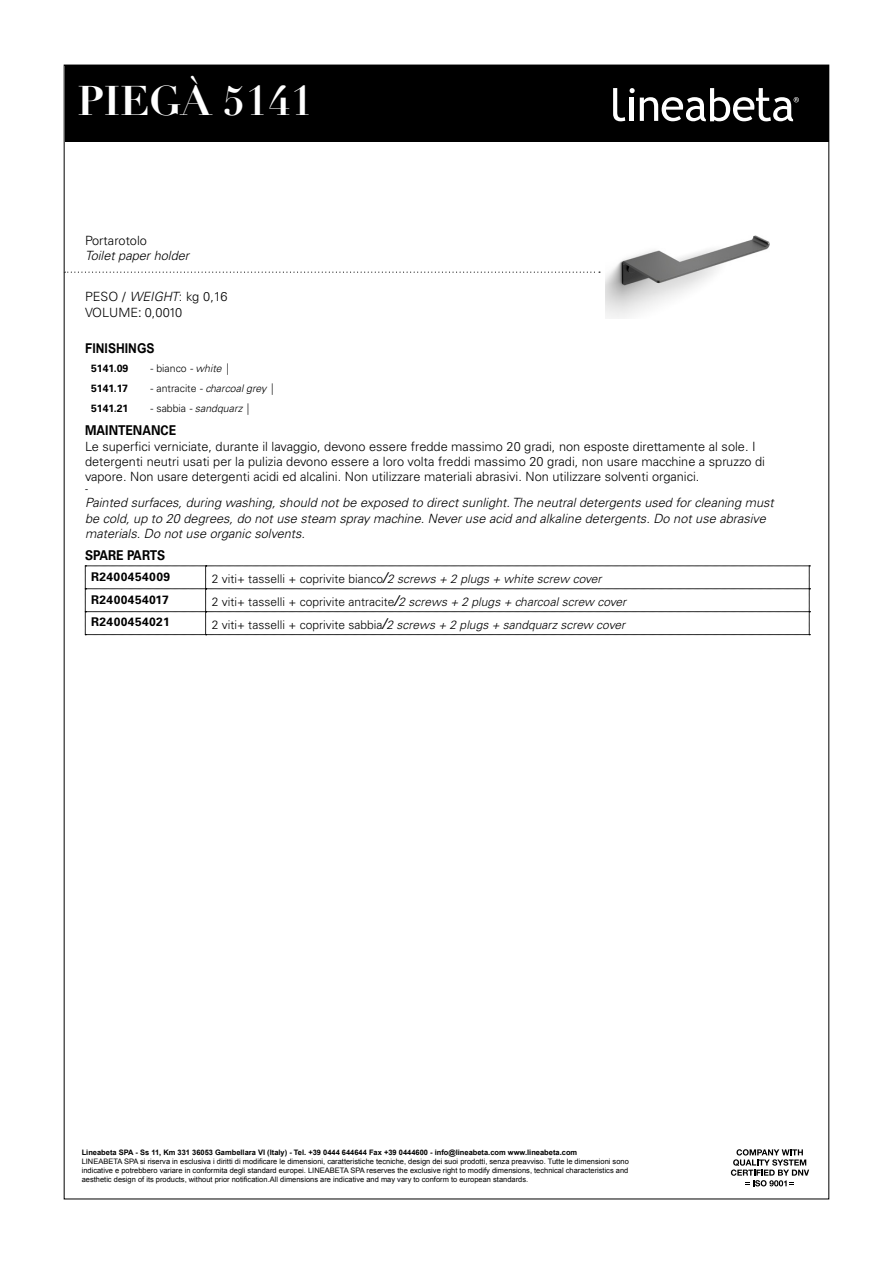
<style>
.page{position:relative;width:893px;height:1263px;background:#fff}
.page>*{position:absolute;margin:0;border:0;box-sizing:border-box;transform-origin:0 0}
.t1{font:700 40.5px "Didot";color:#fff}
.t2{font:700 13.5px "Univers LT Std";color:#000;scale:.9 1}
.t3{font:700 13.5px "Arial";color:#000;scale:.9 1}
.t4{font:300 12.75px/15.3px "Univers LT Std";color:#000}
.t5{font:italic 300 12.75px/15.3px "Univers LT Std";color:#000}
.t6{font:300 12px "Univers LT Std";color:#000}
.t7{font:italic 300 12px "Univers LT Std";color:#000}
.t8{font:700 12px "Univers LT Std";letter-spacing:.03em;color:#000}
.t9{font:italic 300 10.5px "Univers LT Std";color:#000}
.t10{font:700 10.5px "Univers LT Std";color:#000}
.t11{font:300 10.5px "Univers LT Std";color:#000}
.t12{font:9px "Arial";color:#000}
.t13{font:7.5px/9px "Arial";color:#000;text-align:justify}
.t14{font:700 7.5px "Arial";color:#000}
.s1{font-style:italic}
.s2{font-family:"Arial";font-weight:400}
.s3{font-style:normal}
.s4{font-family:"Arial";font-weight:400;font-style:italic;font-size:15px}
.s5{font-family:"Arial";font-weight:400;font-size:15px}
</style>
<div class="page">
<div style="left:65px;top:65px;width:764px;height:77px;background:#000"></div>
<svg style="left:613px;top:88px;width:186px;height:34px"></svg>
<svg style="left:731px;top:1149px;width:78px;height:37px"></svg>
<svg style="left:64px;top:272px;width:536px;height:1px"></svg>
<img style="left:606px;top:236px;width:163px;height:83px">
<svg style="left:85px;top:566px;width:725px;height:69px"></svg>
<h1 class="t1" style="left:77px;top:76px;width:237px">PIEGÀ 5141</h1>
<h3 class="t4" style="left:85px;top:233px;width:63px">Portarotolo</h3>
<h3 class="t5" style="left:85px;top:248px;width:106px">Toilet paper holder</h3>
<h3 class="t4" style="left:85px;top:289px;width:144px">PESO / <span class="s1">WEIGHT</span>: kg 0,16<br>VOLUME<span class="s2">:</span> 0,0010</h3>
<h2 class="t3" style="left:85px;top:339px;width:79px">FINISHINGS</h2>
<h3 class="t10" style="left:91px;top:362px;width:39px">5141.09</h3>
<h3 class="t11" style="left:151px;top:362px;width:80px">- bianco <span class="s1">- white |</span></h3>
<h3 class="t10" style="left:91px;top:382px;width:39px">5141.17</h3>
<h3 class="t9" style="left:151px;top:382px;width:125px"><span class="s3">- antracite</span> - charcoal grey |</h3>
<h3 class="t10" style="left:91px;top:402px;width:39px">5141.21</h3>
<h3 class="t9" style="left:151px;top:401px;width:101px"><span class="s3">- sabbia</span> - sandquarz |</h3>
<h2 class="t2" style="left:85px;top:423px;width:103px">MAINTENANCE</h2>
<p class="t4" style="left:85px;top:439px;width:681px">Le superfici verniciate, durante il lavaggio, devono essere fredde massimo 20 gradi, non esposte direttamente al sole. I detergenti neutri usati per la pulizia devono essere a loro volta freddi massimo 20 gradi, non usare macchine a spruzzo di vapore. Non usare detergenti acidi ed alcalini. Non utilizzare materiali abrasivi. Non utilizzare solventi organici.</p>
<p class="t12" style="left:85px;top:483px;width:4px">-</p>
<p class="t5" style="left:85px;top:495px;width:690px">Painted surfaces, during washing, should not be exposed to direct sunlight. The neutral detergents used for cleaning must be cold, up to 20 degrees, do not use steam spray machine. Never use acid and alkaline detergents. Do not use abrasive materials. Do not use organic solvents.</p>
<h2 class="t2" style="left:85px;top:547px;width:91px">SPARE PARTS</h2>
<h3 class="t8" style="left:91px;top:569px;width:80px">R2400454009</h3>
<h3 class="t6" style="left:212px;top:571px;width:391px">2 viti+ tasselli + coprivite bianco<span class="s4">/</span><span class="s1">2 screws + 2 plugs + white screw cover</span></h3>
<h3 class="t8" style="left:91px;top:592px;width:79px">R2400454017</h3>
<h3 class="t6" style="left:212px;top:594px;width:416px">2 viti+ tasselli + coprivite antracite<span class="s4">/</span><span class="s1">2 screws + 2 plugs + charcoal screw cover</span></h3>
<h3 class="t8" style="left:91px;top:615px;width:80px">R2400454021</h3>
<h3 class="t7" style="left:212px;top:617px;width:415px"><span class="s3">2 viti+ tasselli + coprivite sabbia</span><span class="s5">/</span>2 screws + 2 plugs + sandquarz screw cover</h3>
<p class="t14" style="left:82px;top:1147px;width:497px">Lineabeta SPA - Ss 11, Km 331 36053 Gambellara VI (Italy) - Tel. +39 0444 644644 Fax +39 0444600 - info@lineabeta.com www.lineabeta.com</p>
<p class="t13" style="left:82px;top:1157px;width:549px">LINEABETA SPA si riserva in esclusiva i diritti di modificare le dimensioni, caratteristiche tecniche, design dei suoi prodotti, senza preavviso. Tutte le dimensioni sono indicative e potrebbero variare in conformita degli standard europei. LINEABETA SPA reserves the exclusive right to modify dimensions, technical characteristics and aesthetic design of its products, without prior notification.All dimensions are indicative and may vary to conform to european standards.</p>
</div>
